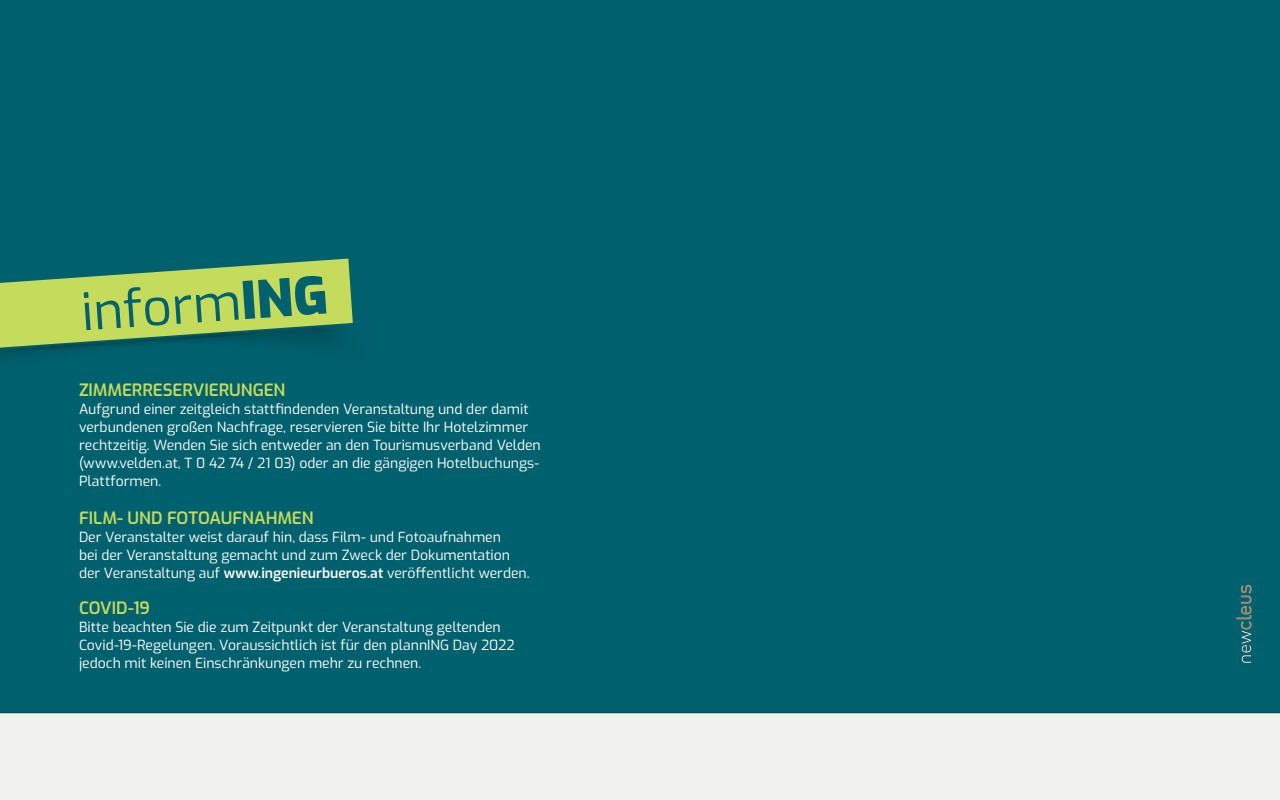
<style>
.page{position:relative;width:1280px;height:800px;background:#fff}
.page>*{position:absolute;margin:0;border:0;box-sizing:border-box;transform-origin:0 0}
.t1{font:51.3px "Exo";color:#00616e}
.t2{font:600 17px "Exo";letter-spacing:-.005em;color:#c4db5b}
.t3{font:14px/18px "Exo";letter-spacing:-.005em;color:#fff}
.s1{font-weight:900}
.s2{font-weight:600}
</style>
<div class="page">
<div style="left:0;top:0;width:1280px;height:712px;background:#00616e"></div>
<svg style="left:0;top:259px;width:353px;height:89px"></svg>
<svg style="left:1237px;top:585px;width:14px;height:78px"></svg>
<div style="left:0;top:712px;width:1280px;height:88px;background:#f1f1ed"></div>
<h1 class="t1" style="left:79px;top:274px;width:249px;rotate:-4deg">inform<span class="s1">ING</span></h1>
<p class="t2" style="left:79px;top:377px;width:208px">ZIMMERRESERVIERUNGEN</p>
<p class="t3" style="left:79px;top:399px;width:463px">Aufgrund einer zeitgleich stattfindenden Veranstaltung und der damit verbundenen großen Nachfrage, reservieren Sie bitte Ihr Hotelzimmer rechtzeitig. Wenden Sie sich entweder an den Tourismusverband Velden (www.velden.at, T 0 42 74 / 21 03) oder an die gängigen Hotelbuchungs-Plattformen.</p>
<p class="t2" style="left:79px;top:505px;width:236px">FILM- UND FOTOAUFNAHMEN</p>
<p class="t3" style="left:79px;top:527px;width:452px">Der Veranstalter weist darauf hin, dass Film- und Fotoaufnahmen<br>bei der Veranstaltung gemacht und zum Zweck der Dokumentation der Veranstaltung auf <span class="s2">www.ingenieurbueros.at</span> veröffentlicht werden.</p>
<p class="t2" style="left:79px;top:595px;width:72px">COVID-19</p>
<p class="t3" style="left:79px;top:617px;width:437px">Bitte beachten Sie die zum Zeitpunkt der Veranstaltung geltenden<br>Covid-19-Regelungen. Voraussichtlich ist für den plannING Day 2022 jedoch mit keinen Einschränkungen mehr zu rechnen.</p>
</div>
